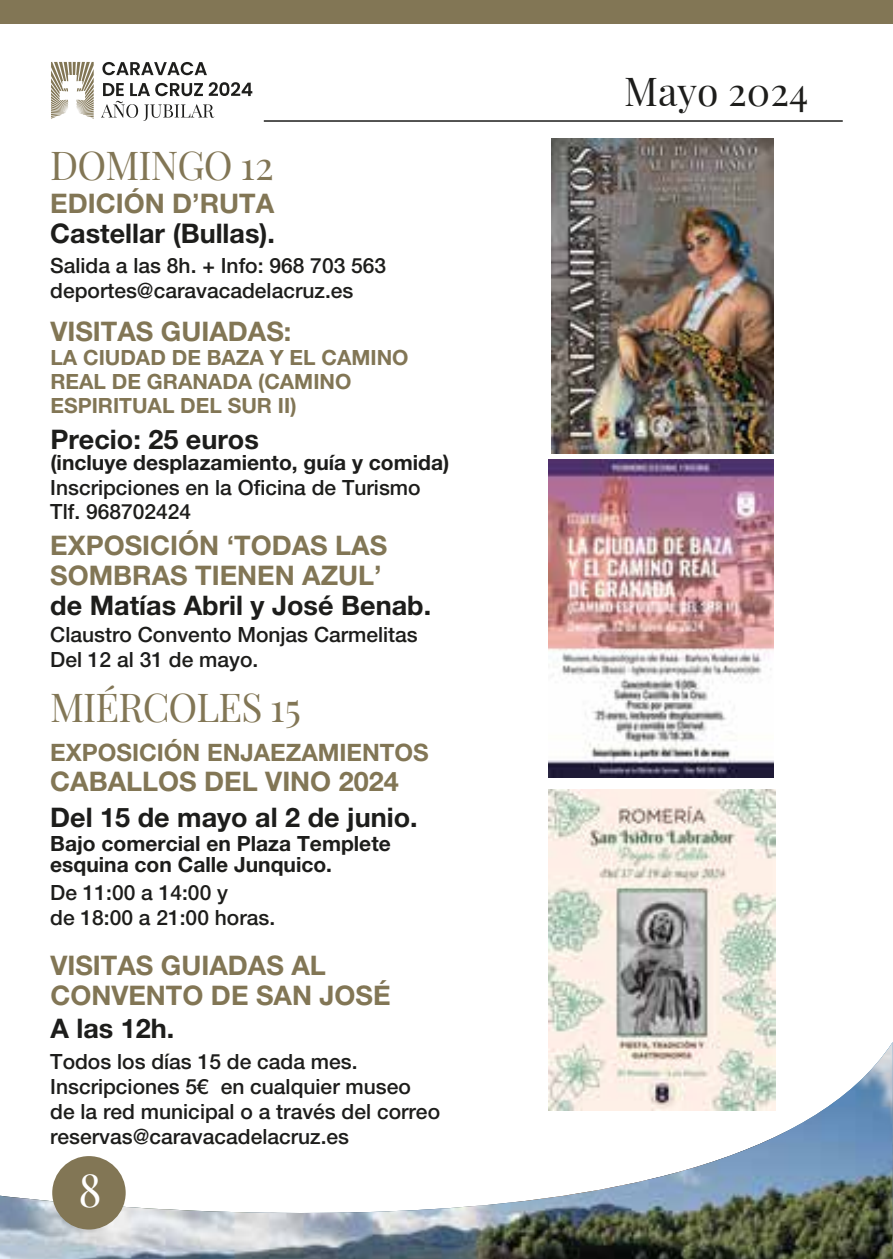
<style>
.page{position:relative;width:893px;height:1259px;background:#fff}
.page>*{position:absolute;margin:0;border:0;box-sizing:border-box;transform-origin:0 0}
.t1{font:44.7px "Playfair Display";color:#fff}
.t2{font:39px "Playfair Display";letter-spacing:-.025em;color:#827655}
.t3{font:39px "Playfair Display";color:#1d1d1b}
.t4{font:700 27px/30px "Helvetica Neue LT Std";color:#827655}
.t5{font:700 27px "Helvetica Neue LT Std";color:#1d1d1b}
.t6{font:700 24px "Helvetica Neue LT Std";color:#827655}
.t7{font:500 21px/25.2px "Helvetica Neue LT Std";color:#1d1d1b}
.t8{font:700 21px/21px "Helvetica Neue LT Std";color:#1d1d1b}
.t9{font:700 21px/24px "Helvetica Neue LT Std";color:#827655}
</style>
<div class="page">
<div style="left:0;top:0;width:893px;height:24px;background:#827655"></div>
<svg style="left:51px;top:62px;width:43px;height:57px"></svg>
<svg style="left:102px;top:62px;width:105px;height:13px"></svg>
<svg style="left:101px;top:82px;width:151px;height:39px"></svg>
<hr style="left:264px;top:120px;width:579px;height:2px;background:#1d1d1b">
<img style="left:0;top:1042px;width:893px;height:217px">
<div style="left:52px;top:1156px;width:74px;height:73px;background:#827655;border-radius:50%"></div>
<img style="left:549px;top:789px;width:227px;height:321px">
<img style="left:551px;top:138px;width:223px;height:315px">
<img style="left:549px;top:460px;width:225px;height:317px">
<h2 class="t2" style="left:50px;top:135px;width:225px">DOMINGO 12</h2>
<p class="t4" style="left:50px;top:188px;width:225px">EDICIÓN D’RUTA</p>
<p class="t5" style="left:50px;top:217px;width:226px">Castellar (Bullas).</p>
<p class="t7" style="left:50px;top:253px;width:337px">Salida a las 8h. + Info: 968 703 563 deportes@caravacadelacruz.es</p>
<p class="t4" style="left:50px;top:316px;width:242px">VISITAS GUIADAS:</p>
<p class="t9" style="left:50px;top:345px;width:360px">LA CIUDAD DE BAZA Y EL CAMINO<br>REAL DE GRANADA (CAMINO<br>ESPIRITUAL DEL SUR II)</p>
<p class="t5" style="left:50px;top:423px;width:210px">Precio: 25 euros</p>
<p class="t8" style="left:50px;top:452px;width:400px">(incluye desplazamiento, guía y comida)</p>
<p class="t7" style="left:50px;top:475px;width:372px;line-height:24px">Inscripciones en la Oficina de Turismo<br>Tlf. 968702424</p>
<p class="t4" style="left:50px;top:530px;width:339px">EXPOSICIÓN ‘TODAS LAS<br>SOMBRAS TIENEN AZUL’</p>
<p class="t5" style="left:50px;top:589px;width:382px">de Matías Abril y José Benab.</p>
<p class="t7" style="left:50px;top:622px;width:369px">Claustro Convento Monjas Carmelitas<br>Del 12 al 31 de mayo.</p>
<h2 class="t2" style="left:50px;top:676px;width:252px">MIÉRCOLES 15</h2>
<p class="t6" style="left:50px;top:738px;width:380px">EXPOSICIÓN ENJAEZAMIENTOS</p>
<p class="t4" style="left:50px;top:766px;width:350px">CABALLOS DEL VINO 2024</p>
<p class="t5" style="left:50px;top:801px;width:369px">Del 15 de mayo al 2 de junio.</p>
<p class="t8" style="left:50px;top:832px;width:342px">Bajo comercial en Plaza Templete esquina con Calle Junquico.</p>
<p class="t7" style="left:50px;top:879px;width:226px">De 11:00 a 14:00 y<br>de 18:00 a 21:00 horas.</p>
<p class="t4" style="left:50px;top:950px;width:342px">VISITAS GUIADAS AL<br>CONVENTO DE SAN JOSÉ</p>
<p class="t5" style="left:50px;top:1012px;width:126px">A las 12h.</p>
<p class="t7" style="left:50px;top:1048px;width:391px">Todos los días 15 de cada mes.<br>Inscripciones 5€ en cualquier museo de la red municipal o a través del correo reservas@caravacadelacruz.es</p>
<h1 class="t1" style="left:78px;top:1155px;width:25px">8</h1>
<h2 class="t3" style="left:624px;top:61px;width:186px">Mayo 2024</h2>
</div>
